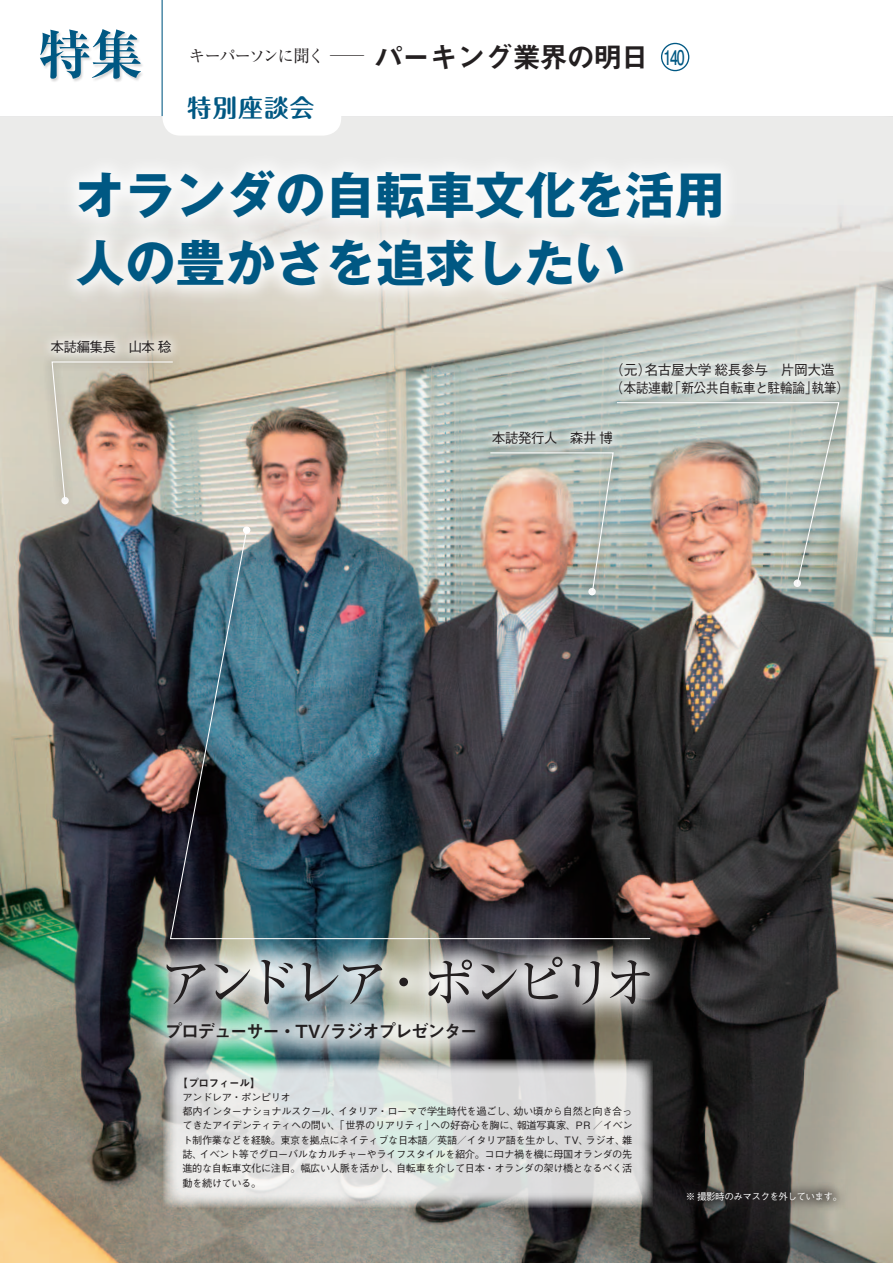
<style>
.page{position:relative;width:893px;height:1263px;background:#fff}
.page>*{position:absolute;margin:0;border:0;box-sizing:border-box;transform-origin:0 0}
.t1{font:54.15px "Ryumin Pro";letter-spacing:-.17em;color:#231f20}
.t2{font:700 expanded 53.1px "Ryumin Pro";color:#005883}
.t3{font:700 49.95px/67.5px "Gothic MB101 Pro";color:#005883}
.t4{font:28.65px "Midashi Go Pro MB31";letter-spacing:-.04em;color:#231f20}
.t5{font:700 24.45px "Maru Fo Pro";letter-spacing:.05em;color:#005883}
.t6{font:18px "Midashi Go Pro MB31";letter-spacing:-.1em;color:#231f20}
.t7{font:16.35px "Ryumin Pro";letter-spacing:-.09em;color:#231f20}
.t8{font:500 13.8px/18px "Gothic BBB Pr 5";letter-spacing:-.05em;color:#231f20}
.t9{font:10.65px "Midashi Go Pro MB31";letter-spacing:-.04em;color:#231f20}
.t10{font:500 10.2px/14.4px "Gothic BBB Pro";letter-spacing:-.035em;color:#231f20}
.t11{font:500 9.6px "Gothic BBB Pr 5";letter-spacing:-.06em;color:#fff}
.s1{font-size:16.95px}
.s2{font-family:"Futo Go B101 Pr 6 N";font-weight:700;font-size:20.25px;color:#005883}
</style>
<div class="page">
<img style="left:0;top:116px;width:893px;height:1147px">
<svg style="left:163px;top:1059px;width:490px;height:149px;background:#d6d8d7"></svg>
<img style="left:169px;top:529px;width:482px;height:400px">
<div style="left:136px;top:991px;width:370px;height:79px;background:#fff;opacity:.9"></div>
<div style="left:139px;top:929px;width:538px;height:103px;background:#fff;opacity:.9"></div>
<svg style="left:676px;top:1180px;width:172px;height:32px;background:#4a4844"></svg>
<div style="left:608px;top:352px;width:244px;height:54px;background:#fff;opacity:.85"></div>
<div style="left:481px;top:420px;width:143px;height:36px;background:#fff;opacity:.85"></div>
<div style="left:243px;top:526px;width:7px;height:8px;background:#fff;border-radius:50%"></div>
<div style="left:482px;top:443px;width:141px;height:156px;background:#231f20;opacity:.75"></div>
<div style="left:609px;top:393px;width:239px;height:199px;background:#231f20;opacity:.75"></div>
<img style="left:489px;top:402px;width:351px;height:190px">
<div style="left:42px;top:352px;width:139px;height:156px;background:#231f20;opacity:.75"></div>
<img style="left:51px;top:364px;width:123px;height:137px">
<div style="left:40px;top:329px;width:142px;height:35px;background:#fff;opacity:.85"></div>
<div style="left:162px;top:96px;width:179px;height:40px;background:#fff;border-radius:18px"></div>
<div style="left:40px;top:28px;width:105px;height:54px;background:#231f20;opacity:.2"></div>
<div style="left:661px;top:43px;width:28px;height:28px;border:1px solid #005883;border-radius:50%"></div>
<div style="left:57px;top:151px;width:684px;height:154px;background:#fff;opacity:.8"></div>
<hr style="left:162px;top:0;width:1px;height:116px;background:#005883">
<h2 class="t2" style="left:38px;top:13px;width:106px">特集</h2>
<h3 class="t7" style="left:189px;top:43px;width:177px">キーパーソンに<span class="s1">聞</span>く <span class="s1">─</span></h3>
<h3 class="t5" style="left:187px;top:88px;width:129px">特別座談会</h3>
<h3 class="t4" style="left:374px;top:34px;width:312px">パーキング業界の明日 <span class="s2">140</span></h3>
<h3 class="t3" style="left:76px;top:155px;width:651px">オランダの自転車文化を活用人の豊かさを追求したい</h3>
<h3 class="t8" style="left:50px;top:336px;width:123px">本誌編集長 山本稔</h3>
<h3 class="t8" style="left:610px;top:359px;width:241px">（元）名古屋大学総長参与 片岡大造（本誌連載「新公共自転車と駐輪論」執筆）</h3>
<h3 class="t8" style="left:492px;top:428px;width:123px">本誌発行人 森井博</h3>
<h1 class="t1" style="left:159px;top:940px;width:500px">アンドレア・ポンピリオ</h1>
<h3 class="t6" style="left:165px;top:1017px;width:315px">プロデューサー・ TV/ラジオプレゼンター</h3>
<p class="t9" style="left:177px;top:1074px;width:85px">【プロフィール】</p>
<p class="t10" style="left:182px;top:1088px;width:452px">アンドレア・ポンピリオ<br>都内インターナショナルスクール、イタリア・ローマで学生時代を過ごし、幼い頃から自然と向き合ってきたアイデンティティへの問い、「世界のリアリティ」への好奇心を胸に、報道写真家、PR ／イベント制作業などを経験。東京を拠点にネイティブな日本語／英語／イタリア語を生かし、TV、ラジオ、雑誌、イベント等でグローバルなカルチャーやライフスタイルを紹介。コロナ禍を機に母国オランダの先進的な自転車文化に注目。幅広い人脈を活かし、自転車を介して日本・オランダの架け橋となるべく活動を続けている。</p>
<p class="t11" style="left:686px;top:1188px;width:158px">※ 撮影時のみマスクを外しています。</p>
</div>
